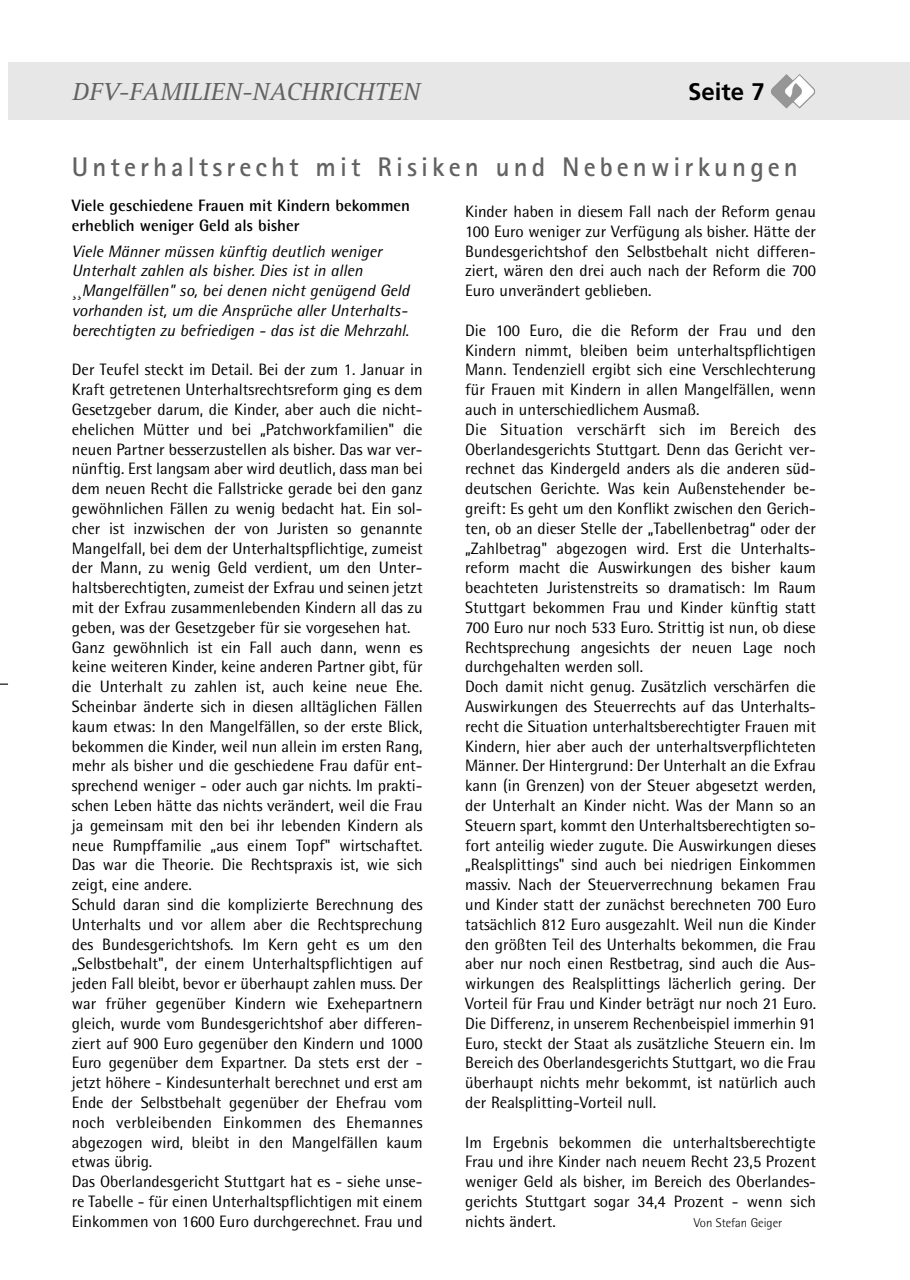
<style>
.page{position:relative;width:910px;height:1280px;background:#fff}
.page>*{position:absolute;margin:0;border:0;box-sizing:border-box;transform-origin:0 0}
.t1{font:700 27px "Rotis Sans Serif";letter-spacing:.15em;color:#626262}
.t2{font:italic 25.5px "Rotis Serif";color:#626262}
.t3{font:700 24px "Frutiger";color:#000}
.t4{font:16.5px/19.8px "Rotis Semi Sans";color:#000}
.t5{font:italic 16.5px/19.8px "Rotis Semi Sans";color:#000}
.t6{font:700 16.5px/19.8px "Rotis Semi Sans";color:#000}
.t7{font:300 12.75px "Rotis Semi Sans";color:#000}
</style>
<div class="page">
<div style="left:8px;top:63px;width:901px;height:57px;background:#e7e7e7"></div>
<img style="left:771px;top:74px;width:44px;height:35px">
<h2 class="t2" style="left:72px;top:77px;width:350px">DFV-FAMILIEN-NACHRICHTEN</h2>
<h3 class="t3" style="left:688px;top:78px;width:78px">Seite 7</h3>
<h1 class="t1" style="left:72px;top:150px;width:728px">Unterhaltsrecht mit Risiken und Nebenwirkungen</h1>
<p class="t4" style="left:465px;top:201px;width:352px;text-align:justify">Kinder haben in diesem Fall nach der Reform genau 100 Euro weniger zur Verfügung als bisher. Hätte der Bundesgerichtshof den Selbstbehalt nicht differen&shy;ziert, wären den drei auch nach der Reform die 700<br>Euro unverändert geblieben.</p>
<p class="t4" style="left:465px;top:320px;width:352px">Die 100 Euro, die die Reform der Frau und den Kindern nimmt, bleiben beim unterhaltspflichtigen Mann. Tendenziell ergibt sich eine Verschlechterung für Frauen mit Kindern in allen Mangelfällen, wenn auch in unterschiedlichem Ausmaß.<br>Die Situation verschärft sich im Bereich des Oberlandesgerichts Stuttgart. Denn das Gericht ver&shy;rechnet das Kindergeld anders als die anderen süd&shy;deutschen Gerichte. Was kein Außenstehender be&shy;greift: Es geht um den Konflikt zwischen den Gerich&shy;ten, ob an dieser Stelle der „Tabellenbetrag“ oder der „Zahlbetrag" abgezogen wird. Erst die Unterhalts&shy;reform macht die Auswirkungen des bisher kaum beachteten Juristenstreits so dramatisch: Im Raum Stuttgart bekommen Frau und Kinder künftig statt 700 Euro nur noch 533 Euro. Strittig ist nun, ob diese Rechtsprechung angesichts der neuen Lage noch durchgehalten werden soll.<br>Doch damit nicht genug. Zusätzlich verschärfen die Auswirkungen des Steuerrechts auf das Unterhalts&shy;recht die Situation unterhaltsberechtigter Frauen mit Kindern, hier aber auch der unterhaltsverpflichteten Männer. Der Hintergrund: Der Unterhalt an die Exfrau kann (in Grenzen) von der Steuer abgesetzt werden, der Unterhalt an Kinder nicht. Was der Mann so an Steuern spart, kommt den Unterhaltsberechtigten so&shy;fort anteilig wieder zugute. Die Auswirkungen dieses „Realsplittings" sind auch bei niedrigen Einkommen massiv. Nach der Steuerverrechnung bekamen Frau und Kinder statt der zunächst berechneten 700 Euro tatsächlich 812 Euro ausgezahlt. Weil nun die Kinder den größten Teil des Unterhalts bekommen, die Frau aber nur noch einen Restbetrag, sind auch die Aus&shy;wirkungen des Realsplittings lächerlich gering. Der Vorteil für Frau und Kinder beträgt nur noch 21 Euro.<br>Die Differenz, in unserem Rechenbeispiel immerhin 91<br>Euro, steckt der Staat als zusätzliche Steuern ein. Im Bereich des Oberlandesgerichts Stuttgart, wo die Frau überhaupt nichts mehr bekommt, ist natürlich auch der Realsplitting-Vorteil null.</p>
<p class="t4" style="left:465px;top:1132px;width:352px;text-align:justify">Im Ergebnis bekommen die unterhaltsberechtigte Frau und ihre Kinder nach neuem Recht 23,5 Prozent weniger Geld als bisher, im Bereich des Oberlandes&shy;gerichts Stuttgart sogar 34,4 Prozent - wenn sich nichts ändert.</p>
<p class="t6" style="left:72px;top:196px;width:340px">Viele geschiedene Frauen mit Kindern bekommen erheblich weniger Geld als bisher</p>
<p class="t5" style="left:72px;top:241px;width:339px">Viele Männer müssen künftig deutlich weniger Unterhalt zahlen als bisher. Dies ist in allen ¸¸Mangelfällen" so, bei denen nicht genügend Geld vorhanden ist, um die Ansprüche aller Unterhalts&shy;berechtigten zu befriedigen - das ist die Mehrzahl.</p>
<p class="t4" style="left:72px;top:360px;width:352px">Der Teufel steckt im Detail. Bei der zum 1. Januar in Kraft getretenen Unterhaltsrechtsreform ging es dem Gesetzgeber darum, die Kinder, aber auch die nicht&shy;ehelichen Mütter und bei „Patchworkfamilien" die neuen Partner besserzustellen als bisher. Das war ver&shy;nünftig. Erst langsam aber wird deutlich, dass man bei dem neuen Recht die Fallstricke gerade bei den ganz gewöhnlichen Fällen zu wenig bedacht hat. Ein sol&shy;cher ist inzwischen der von Juristen so genannte Mangelfall, bei dem der Unterhaltspflichtige, zumeist der Mann, zu wenig Geld verdient, um den Unter&shy;haltsberechtigten, zumeist der Exfrau und seinen jetzt mit der Exfrau zusammenlebenden Kindern all das zu geben, was der Gesetzgeber für sie vorgesehen hat.<br>Ganz gewöhnlich ist ein Fall auch dann, wenn es keine weiteren Kinder, keine anderen Partner gibt, für die Unterhalt zu zahlen ist, auch keine neue Ehe.<br>Scheinbar änderte sich in diesen alltäglichen Fällen kaum etwas: In den Mangelfällen, so der erste Blick, bekommen die Kinder, weil nun allein im ersten Rang, mehr als bisher und die geschiedene Frau dafür ent&shy;sprechend weniger - oder auch gar nichts. Im prakti&shy;schen Leben hätte das nichts verändert, weil die Frau ja gemeinsam mit den bei ihr lebenden Kindern als neue Rumpffamilie „aus einem Topf" wirtschaftet.<br>Das war die Theorie. Die Rechtspraxis ist, wie sich zeigt, eine andere.<br>Schuld daran sind die komplizierte Berechnung des Unterhalts und vor allem aber die Rechtsprechung des Bundesgerichtshofs. Im Kern geht es um den „Selbstbehalt", der einem Unterhaltspflichtigen auf jeden Fall bleibt, bevor er überhaupt zahlen muss. Der war früher gegenüber Kindern wie Exehepartnern gleich, wurde vom Bundesgerichtshof aber differen&shy;ziert auf 900 Euro gegenüber den Kindern und 1000<br>Euro gegenüber dem Expartner. Da stets erst der - jetzt höhere - Kindesunterhalt berechnet und erst am Ende der Selbstbehalt gegenüber der Ehefrau vom noch verbleibenden Einkommen des Ehemannes abgezogen wird, bleibt in den Mangelfällen kaum etwas übrig.<br>Das Oberlandesgericht Stuttgart hat es - siehe unse&shy;re Tabelle - für einen Unterhaltspflichtigen mit einem Einkommen von 1600 Euro durchgerechnet. Frau und</p>
<p class="t7" style="left:694px;top:1215px;width:90px">Von Stefan Geiger</p>
</div>
